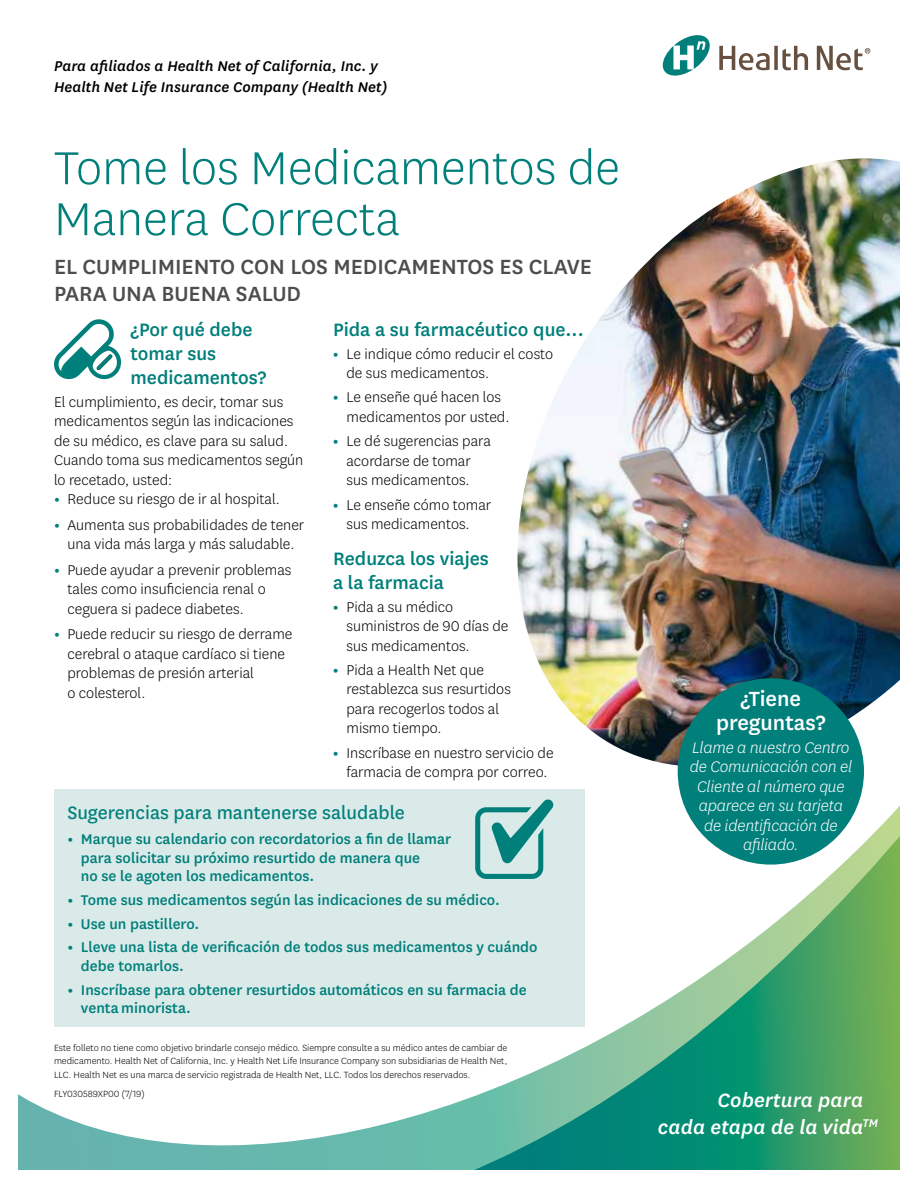
<style>
.page{position:relative;width:918px;height:1188px;background:#fff}
.page>*{position:absolute;margin:0;border:0;box-sizing:border-box;transform-origin:0 0}
.t1{font:300 54px/51px "Centene Sans";color:#007f7b}
.t2{font:500 24px/27px "Centene Sans";color:#4d4d4f}
.t3{font:500 24px/24px "Centene Sans";color:#fff;text-align:center}
.t4{font:italic 500 22.5px/27px "Centene Sans";letter-spacing:.005em;color:#fff}
.t5{font:500 21px/24px "Centene Sans";color:#007f7b}
.t6{font:21px "Centene Sans";color:#007f7b}
.t7{font:italic 300 18px/19.5px "Centene Sans";letter-spacing:-.01em;color:#fff;text-align:center}
.t8{font:300 16.5px/19.5px "Centene Sans";color:#000}
.t9{font:500 16.5px/18.8px "Centene Sans";color:#007f7b}
.t10{font:italic 500 16.5px/21px "Centene Sans";letter-spacing:.005em;color:#000}
.t11{font:300 10.5px/13.5px "Centene Sans";color:#000;text-align:justify}
.s1{font-weight:700;color:#007f7b}
.s2{font-weight:700}
</style>
<div class="page">
<img style="left:18px;top:35px;width:882px;height:1135px">
<p class="t10" style="left:54px;top:55px;width:335px">Para afiliados a Health Net of California, Inc. y<br>Health Net Life Insurance Company (Health Net)</p>
<h1 class="t1" style="left:54px;top:141px;width:567px">Tome los Medicamentos de<br>Manera Correcta</h1>
<h2 class="t2" style="left:54px;top:252px;width:539px">EL CUMPLIMIENTO CON LOS MEDICAMENTOS ES CLAVE<br>PARA UNA BUENA SALUD</h2>
<p class="t5" style="left:130px;top:316px;width:137px">¿Por qué debe tomar sus medicamentos?</p>
<p class="t8" style="left:54px;top:391px;width:251px">El cumplimiento, es decir, tomar sus medicamentos según las indicaciones de su médico, es clave para su salud.<br>Cuando toma sus medicamentos según lo recetado, usted:</p>
<p class="t8" style="left:54px;top:489px;width:228px"><span class="s1">•</span> Reduce su riesgo de ir al hospital.</p>
<p class="t8" style="left:54px;top:514px;width:252px;text-align:center"><span class="s1">•</span> Aumenta sus probabilidades de tener una vida más larga y más saludable.</p>
<p class="t8" style="left:67px;top:559px;width:225px;text-indent:-13px"><span class="s1">•</span> Puede ayudar a prevenir problemas tales como insuficiencia renal o ceguera si padece diabetes.</p>
<p class="t8" style="left:67px;top:624px;width:226px;text-indent:-13px"><span class="s1">•</span> Puede reducir su riesgo de derrame cerebral o ataque cardíaco si tiene problemas de presión arterial<br>o colesterol.</p>
<p class="t5" style="left:333px;top:316px;width:252px">Pida a su farmacéutico que...</p>
<p class="t8" style="left:346px;top:343px;width:208px;text-indent:-13px"><span class="s1">•</span> Le indique cómo reducir el costo de sus medicamentos.</p>
<p class="t8" style="left:346px;top:387px;width:164px;text-indent:-13px"><span class="s1">•</span> Le enseñe qué hacen los medicamentos por usted.</p>
<p class="t8" style="left:333px;top:431px;width:159px;text-align:center"><span class="s1">•</span> Le dé sugerencias para acordarse de tomar<br>sus medicamentos.</p>
<p class="t8" style="left:333px;top:494px;width:160px;text-align:center"><span class="s1">•</span> Le enseñe cómo tomar sus medicamentos.</p>
<p class="t5" style="left:333px;top:545px;width:157px">Reduzca los viajes a la farmacia</p>
<p class="t8" style="left:346px;top:596px;width:163px;text-indent:-13px"><span class="s1">•</span> Pida a su médico suministros de 90 días de sus medicamentos.</p>
<p class="t8" style="left:346px;top:660px;width:166px;text-indent:-13px"><span class="s1">•</span> Pida a Health Net que restablezca sus resurtidos para recogerlos todos al mismo tiempo.</p>
<p class="t8" style="left:333px;top:743px;width:222px;text-align:center"><span class="s1">•</span> Inscríbase en nuestro servicio de farmacia de compra por correo.</p>
<p class="t6" style="left:68px;top:798px;width:339px">Sugerencias para mantenerse saludable</p>
<p class="t9" style="left:81px;top:829px;width:372px;text-indent:-13px"><span class="s2">•</span> Marque su calendario con recordatorios a fin de llamar para solicitar su próximo resurtido de manera que<br>no se le agoten los medicamentos.</p>
<p class="t9" style="left:67px;top:890px;width:434px"><span class="s2">•</span> Tome sus medicamentos según las indicaciones de su médico.</p>
<p class="t9" style="left:67px;top:913px;width:133px"><span class="s2">•</span> Use un pastillero.</p>
<p class="t9" style="left:81px;top:937px;width:458px;text-indent:-13px"><span class="s2">•</span> Lleve una lista de verificación de todos sus medicamentos y cuándo debe tomarlos.</p>
<p class="t9" style="left:81px;top:979px;width:447px;text-indent:-13px"><span class="s2">•</span> Inscríbase para obtener resurtidos automáticos en su farmacia de venta minorista.</p>
<p class="t11" style="left:54px;top:1040px;width:455px">Este folleto no tiene como objetivo brindarle consejo médico. Siempre consulte a su médico antes de cambiar de medicamento. Health Net of California, Inc. y Health Net Life Insurance Company son subsidiarias de Health Net, LLC. Health Net es una marca de servicio registrada de Health Net, LLC. Todos los derechos reservados.</p>
<p class="t11" style="left:54px;top:1087px;width:92px">FLY030589XP00 (7/19)</p>
<h2 class="t3" style="left:716px;top:686px;width:111px">¿Tiene preguntas?</h2>
<p class="t7" style="left:690px;top:737px;width:164px">Llame a nuestro Centro de Comunicación con el<br>Cliente al número que aparece en su tarjeta de identificación de afiliado.</p>
<h3 class="t4" style="left:658px;top:1086px;width:222px;text-indent:60px">Cobertura para cada etapa de la vida<sup>TM</sup></h3>
</div>
